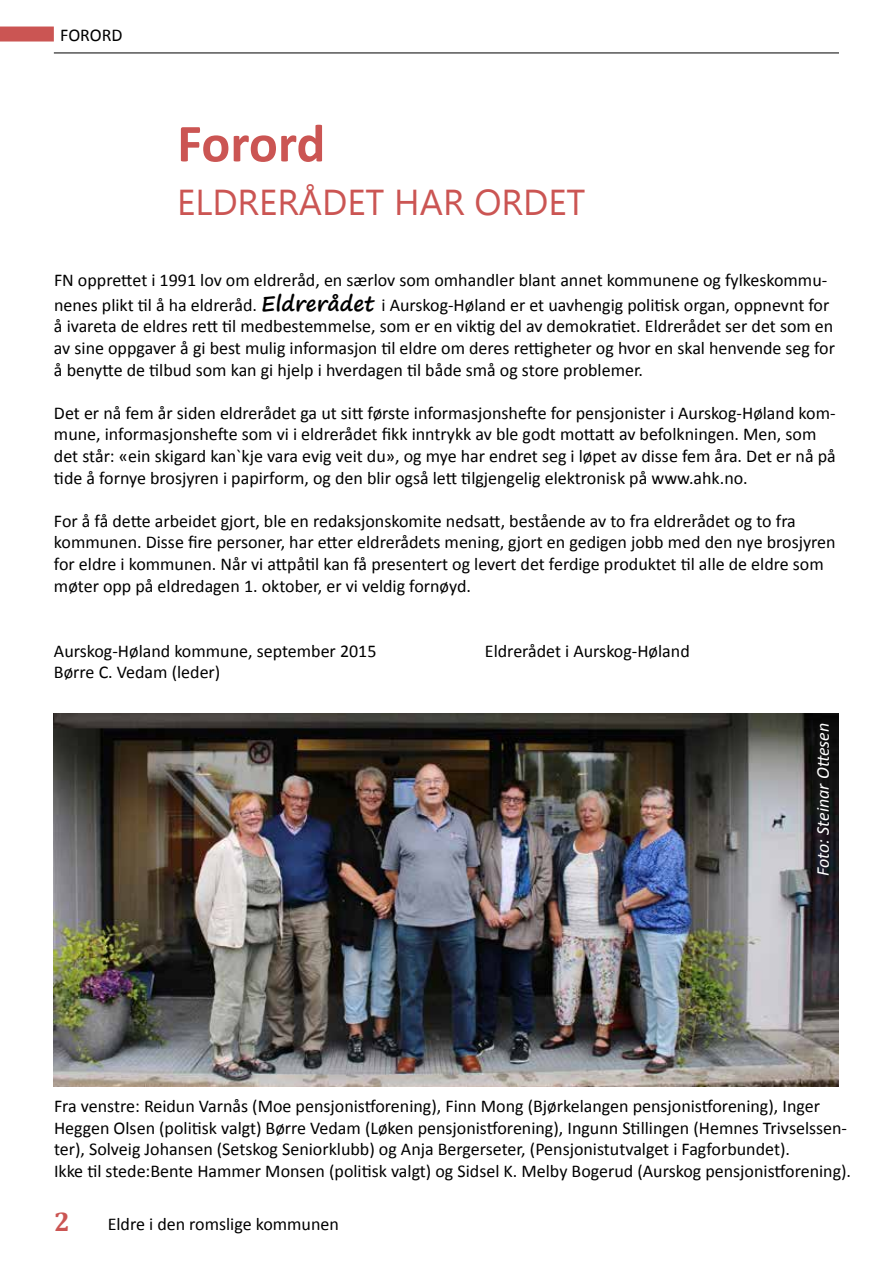
<style>
.page{position:relative;width:893px;height:1263px;background:#fff}
.page>*{position:absolute;margin:0;border:0;box-sizing:border-box;transform-origin:0 0}
.t1{font:700 54px "Calibri";letter-spacing:-.01em;color:#cb5553}
.t2{font:36px "Lao UI";color:#cb5553}
.t3{font:700 27px "Cambria";color:#cb5553}
.t4{font:18px/21.6px "Calibri";color:#000}
.t5{font:italic 18px "Calibri";color:#fff}
.s1{font-family:"Segoe Print";font-weight:700;font-size:21px}
</style>
<div class="page">
<div style="left:0;top:27px;width:54px;height:15px;background:#cb5553"></div>
<hr style="left:54px;top:53px;width:785px;height:1px;background:#000">
<img style="left:54px;top:713px;width:785px;height:373px">
<p class="t4" style="left:60px;top:24px;width:64px">FORORD</p>
<h1 class="t1" style="left:177px;top:109px;width:150px">Forord</h1>
<h2 class="t2" style="left:177px;top:178px;width:410px">ELDRERÅDET HAR ORDET</h2>
<p class="t4" style="left:54px;top:267px;width:777px;line-height:25.2px">FN opprettet i 1991 lov om eldreråd, en særlov som omhandler blant annet kommunene og fylkeskommu&shy;nenes plikt til å ha eldreråd. <span class="s1">Eldrerådet</span> i Aurskog-Høland er et uavhengig politisk organ, oppnevnt for</p>
<p class="t4" style="left:54px;top:316px;width:782px;text-align:justify">å ivareta de eldres rett til medbestemmelse, som er en viktig del av demokratiet. Eldrerådet ser det som en av sine oppgaver å gi best mulig informasjon til eldre om deres rettigheter og hvor en skal henvende seg for å benytte de tilbud som kan gi hjelp i hverdagen til både små og store problemer.</p>
<p class="t4" style="left:54px;top:402px;width:783px">Det er nå fem år siden eldrerådet ga ut sitt første informasjonshefte for pensjonister i Aurskog-Høland kom&shy;mune, informasjonshefte som vi i eldrerådet fikk inntrykk av ble godt mottatt av befolkningen. Men, som det står: «ein skigard kan`kje vara evig veit du», og mye har endret seg i løpet av disse fem åra. Det er nå på tide å fornye brosjyren i papirform, og den blir også lett tilgjengelig elektronisk på www.ahk.no.</p>
<p class="t4" style="left:54px;top:510px;width:783px">For å få dette arbeidet gjort, ble en redaksjonskomite nedsatt, bestående av to fra eldrerådet og to fra kommunen. Disse fire personer, har etter eldrerådets mening, gjort en gedigen jobb med den nye brosjyren for eldre i kommunen. Når vi attpåtil kan få presentert og levert det ferdige produktet til alle de eldre som møter opp på eldredagen 1. oktober, er vi veldig fornøyd.</p>
<p class="t4" style="left:54px;top:640px;width:324px">Aurskog-Høland kommune, september 2015</p>
<p class="t4" style="left:485px;top:640px;width:206px">Eldrerådet i Aurskog-Høland</p>
<p class="t4" style="left:54px;top:661px;width:168px">Børre C. Vedam (leder)</p>
<p class="t5" style="left:811px;top:876px;width:155px;rotate:-90deg">Foto: Steinar Ottesen</p>
<p class="t4" style="left:54px;top:1095px;width:799px">Fra venstre: Reidun Varnås (Moe pensjonistforening), Finn Mong (Bjørkelangen pensjonistforening), Inger Heggen Olsen (politisk valgt) Børre Vedam (Løken pensjonistforening), Ingunn Stillingen (Hemnes Trivselssen&shy;ter), Solveig Johansen (Setskog Seniorklubb) og Anja Bergerseter, (Pensjonistutvalget i Fagforbundet).<br>Ikke til stede:Bente Hammer Monsen (politisk valgt) og Sidsel K. Melby Bogerud (Aurskog pensjonistforening).</p>
<h3 class="t3" style="left:54px;top:1202px;width:17px">2</h3>
<p class="t4" style="left:108px;top:1213px;width:233px">Eldre i den romslige kommunen</p>
</div>
